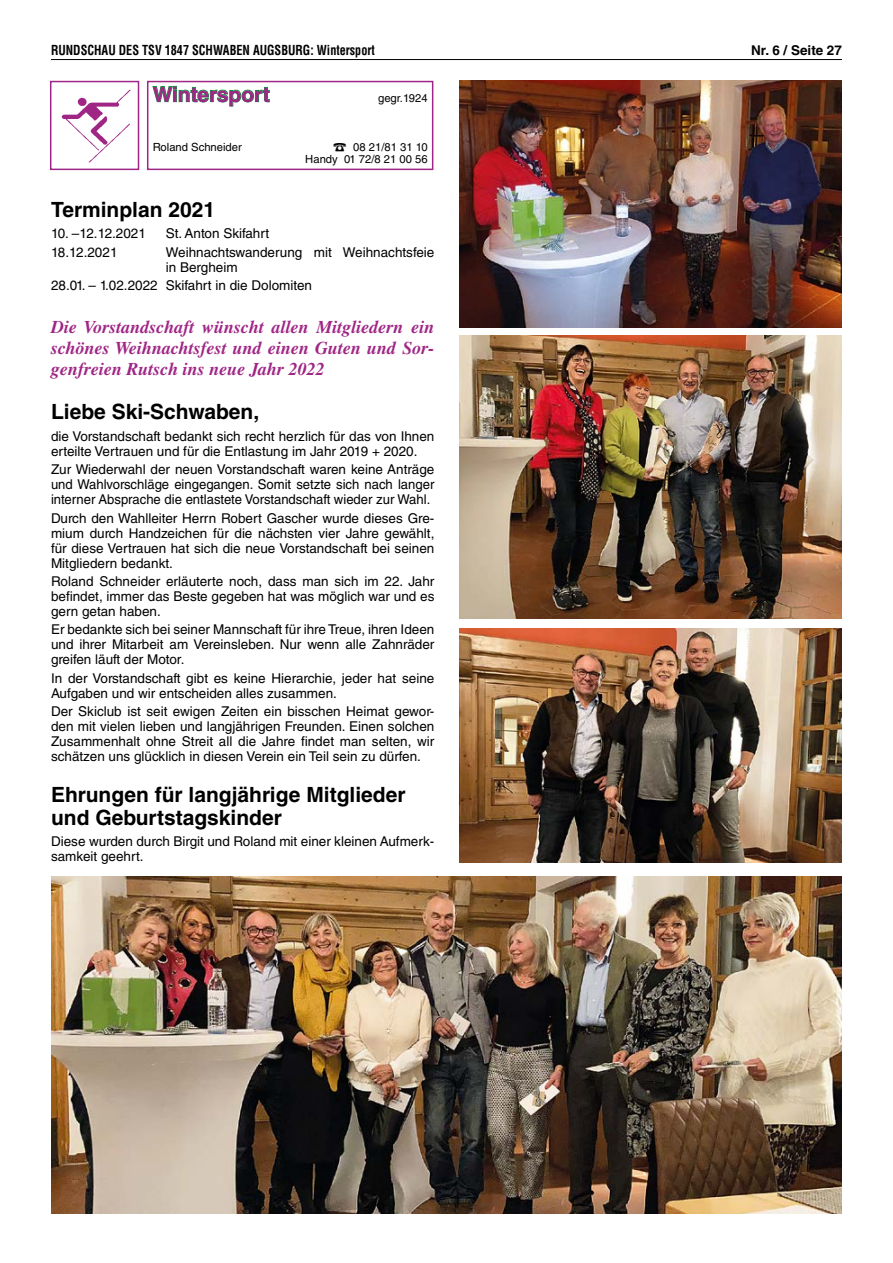
<style>
.page{position:relative;width:893px;height:1263px;background:#fff}
.page>*{position:absolute;margin:0;border:0;box-sizing:border-box;transform-origin:0 0}
.t1{font:700 21px/22.5px "Helvetica LT Std";color:#000}
.t2{font:700 21px "Helvetica LT Std";color:#a02685}
.t3{font:italic 700 18px/21px "Times LT Std";color:#a02685;text-align:justify}
.t4{font:13.5px/15px "Helvetica LT Std";color:#000;text-align:justify}
.t5{font:700 condensed 13.5px "Helvetica LT Std";color:#000;scale:.9 1}
.t6{font:13.5px "Helvetica LT Std";letter-spacing:-.02em;color:#000}
.t7{font:700 13.5px "Helvetica LT Std";color:#000}
.t8{font:11.25px/12.3px "Helvetica LT Std";color:#000;text-align:right}
</style>
<div class="page">
<hr style="left:51px;top:59px;width:791px;height:1px;background:#000">
<img style="left:61px;top:89px;width:70px;height:74px">
<div style="left:50px;top:81px;width:89px;height:89px;border:2px solid #a02685"></div>
<svg style="left:152px;top:86px;width:118px;height:21px"></svg>
<div style="left:147px;top:81px;width:286px;height:89px;border:2px solid #a02685"></div>
<img style="left:51px;top:876px;width:791px;height:337px">
<img style="left:459px;top:81px;width:383px;height:246px">
<img style="left:459px;top:336px;width:383px;height:283px">
<img style="left:459px;top:628px;width:383px;height:234px">
<p class="t5" style="left:51px;top:42px;width:361px">RUNDSCHAU DES TSV 1847 SCHWABEN AUGSBURG: Wintersport</p>
<p class="t7" style="left:751px;top:42px;width:92px">Nr. 6 / Seite 27</p>
<h1 class="t2" style="left:153px;top:81px;width:119px">Wintersport</h1>
<p class="t8" style="left:378px;top:91px;width:51px">gegr.1924</p>
<p class="t8" style="left:153px;top:141px;width:91px">Roland Schneider</p>
<p class="t8" style="left:305px;top:141px;width:124px">08 21/81 31 10<br>Handy 01 72/8 21 00 56</p>
<h1 class="t1" style="left:51px;top:198px;width:166px">Terminplan 2021</h1>
<p class="t6" style="left:51px;top:226px;width:96px">10. –12.12.2021</p>
<p class="t4" style="left:166px;top:226px;width:105px">St. Anton Skifahrt</p>
<p class="t4" style="left:51px;top:245px;width:68px">18.12.2021</p>
<p class="t4" style="left:166px;top:245px;width:270px">Weihnachtswanderung mit Weihnachtsfeie in Bergheim</p>
<p class="t4" style="left:51px;top:278px;width:262px">28.01. – 1.02.2022 Skifahrt in die Dolomiten</p>
<h2 class="t3" style="left:51px;top:316px;width:385px">Die Vorstandschaft wünscht allen Mitgliedern ein schönes Weihnachtsfest und einen Guten und Sor&shy;genfreien Rutsch ins neue Jahr 2022</h2>
<h1 class="t1" style="left:51px;top:400px;width:210px">Liebe Ski-Schwaben,</h1>
<p class="t4" style="left:51px;top:428px;width:385px">die Vorstandschaft bedankt sich recht herzlich für das von Ihnen erteilte Vertrauen und für die Entlastung im Jahr 2019 + 2020.</p>
<p class="t4" style="left:51px;top:462px;width:385px">Zur Wiederwahl der neuen Vorstandschaft waren keine Anträge und Wahlvorschläge eingegangen. Somit setzte sich nach langer interner Absprache die entlastete Vorstandschaft wieder zur Wahl.</p>
<p class="t4" style="left:51px;top:510px;width:385px">Durch den Wahlleiter Herrn Robert Gascher wurde dieses Gre&shy;mium durch Handzeichen für die nächsten vier Jahre gewählt, für diese Vertrauen hat sich die neue Vorstandschaft bei seinen Mitgliedern bedankt.</p>
<p class="t4" style="left:51px;top:574px;width:385px">Roland Schneider erläuterte noch, dass man sich im 22. Jahr befindet, immer das Beste gegeben hat was möglich war und es gern getan haben.</p>
<p class="t4" style="left:51px;top:622px;width:385px">Er bedankte sich bei seiner Mannschaft für ihre Treue, ihren Ideen und ihrer Mitarbeit am Vereinsleben. Nur wenn alle Zahnräder greifen läuft der Motor.</p>
<p class="t4" style="left:51px;top:670px;width:385px">In der Vorstandschaft gibt es keine Hierarchie, jeder hat seine<br>Aufgaben und wir entscheiden alles zusammen.</p>
<p class="t4" style="left:51px;top:704px;width:385px">Der Skiclub ist seit ewigen Zeiten ein bisschen Heimat gewor&shy;den mit vielen lieben und langjährigen Freunden. Einen solchen Zusammenhalt ohne Streit all die Jahre findet man selten, wir schätzen uns glücklich in diesen Verein ein Teil sein zu dürfen.</p>
<h1 class="t1" style="left:51px;top:783px;width:356px">Ehrungen für langjährige Mitglieder und Geburtstagskinder</h1>
<p class="t4" style="left:51px;top:834px;width:385px">Diese wurden durch Birgit und Roland mit einer kleinen Aufmerk&shy;samkeit geehrt.</p>
</div>
